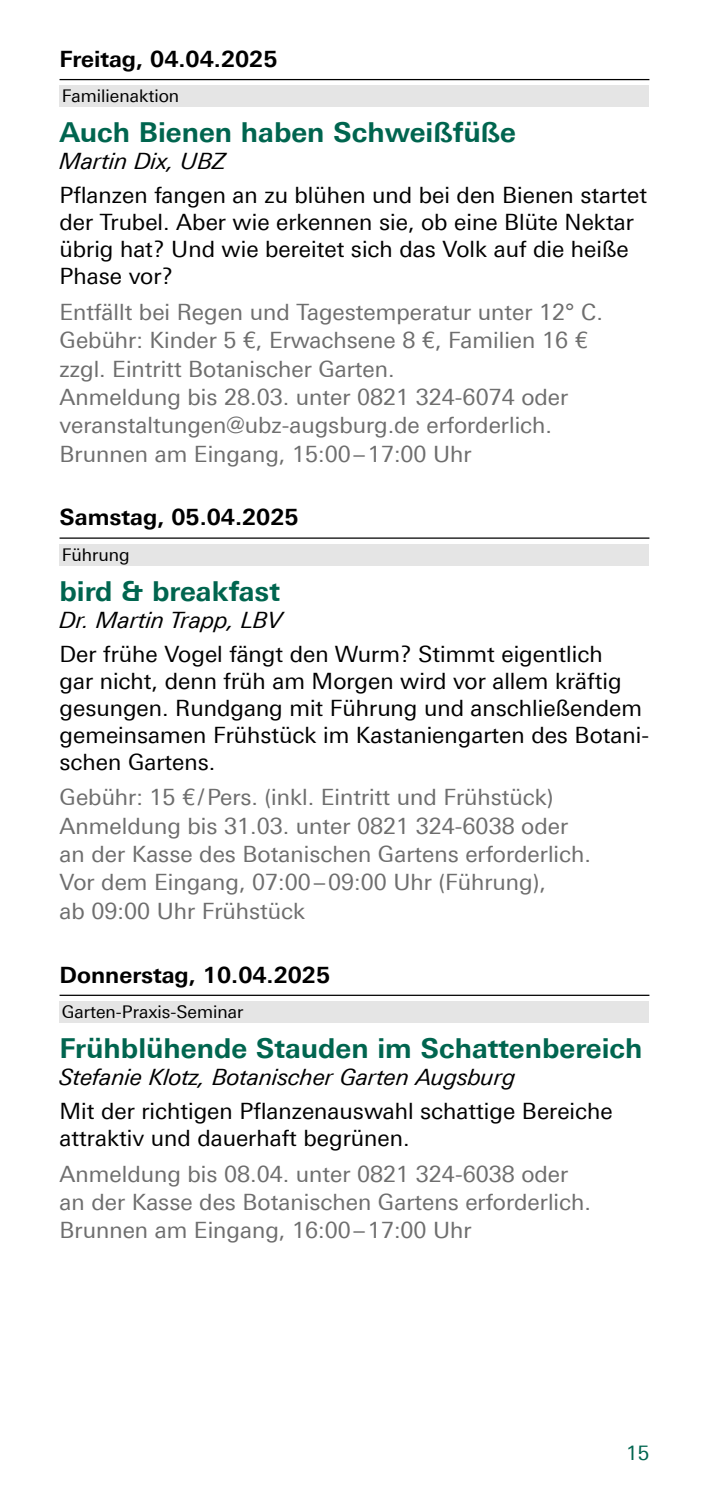
<style>
.page{position:relative;width:709px;height:1489px;background:#fff}
.page>*{position:absolute;margin:0;border:0;box-sizing:border-box;transform-origin:0 0}
.t1{font:700 27.5px "Univers For Augsburg";color:#00654f}
.t2{font:22.5px/28.2px "Univers For Augsburg";color:#6e6e6e}
.t3{font:22.5px/27px "Univers For Augsburg";color:#000}
.t4{font:italic 22.5px "Univers For Augsburg";color:#000}
.t5{font:700 22.5px "Univers For Augsburg";color:#000}
.t6{font:20px "Univers For Augsburg";color:#00654f}
.t7{font:17.5px "Univers For Augsburg";color:#000}
</style>
<div class="page">
<hr style="left:60px;top:79px;width:589px;height:1px;background:#000">
<div style="left:60px;top:85px;width:589px;height:22px;background:#e5e5e5"></div>
<hr style="left:60px;top:537px;width:589px;height:1px;background:#000">
<div style="left:60px;top:543px;width:589px;height:22px;background:#e5e5e5"></div>
<hr style="left:60px;top:994px;width:589px;height:1px;background:#000">
<div style="left:60px;top:1000px;width:589px;height:22px;background:#e5e5e5"></div>
<p class="t5" style="left:60px;top:45px;width:219px">Freitag, 04.04.2025</p>
<p class="t7" style="left:62px;top:86px;width:119px">Familienaktion</p>
<p class="t1" style="left:60px;top:116px;width:458px">Auch Bienen haben Schweißfüße</p>
<p class="t4" style="left:60px;top:148px;width:168px">Martin Dix, UBZ</p>
<p class="t3" style="left:60px;top:182px;width:589px">Pflanzen fangen an zu blühen und bei den Bienen startet der Trubel. Aber wie erkennen sie, ob eine Blüte Nektar übrig hat? Und wie bereitet sich das Volk auf die heiße Phase vor?</p>
<p class="t2" style="left:60px;top:298px;width:545px">Entfällt bei Regen und Tagestemperatur unter 12° C.<br>Gebühr: Kinder 5 €, Erwachsene 8 €, Familien 16 € zzgl. Eintritt Botanischer Garten.<br>Anmeldung bis 28.03. unter 0821 324-6074 oder veranstaltungen@ubz-augsburg.de erforderlich.<br>Brunnen am Eingang, 15:00–17:00 Uhr</p>
<p class="t5" style="left:60px;top:504px;width:241px">Samstag, 05.04.2025</p>
<p class="t7" style="left:62px;top:544px;width:70px">Führung</p>
<p class="t1" style="left:60px;top:574px;width:222px">bird &amp; breakfast</p>
<p class="t4" style="left:60px;top:607px;width:225px">Dr. Martin Trapp, LBV</p>
<p class="t3" style="left:60px;top:640px;width:591px">Der frühe Vogel fängt den Wurm? Stimmt eigentlich<br>gar nicht, denn früh am Morgen wird vor allem kräftig gesungen. Rundgang mit Führung und anschließendem gemeinsamen Frühstück im Kastaniengarten des Botani&shy;schen Gartens.</p>
<p class="t2" style="left:60px;top:783px;width:533px">Gebühr: 15 €/Pers. (inkl. Eintritt und Frühstück)<br>Anmeldung bis 31.03. unter 0821 324-6038 oder an der Kasse des Botanischen Gartens erforderlich.<br>Vor dem Eingang, 07:00–09:00 Uhr (Führung),<br>ab 09:00 Uhr Frühstück</p>
<p class="t5" style="left:60px;top:961px;width:272px">Donnerstag, 10.04.2025</p>
<p class="t7" style="left:62px;top:1001px;width:183px">Garten-Praxis-Seminar</p>
<p class="t1" style="left:60px;top:1031px;width:584px">Frühblühende Stauden im Schattenbereich</p>
<p class="t4" style="left:60px;top:1063px;width:458px">Stefanie Klotz, Botanischer Garten Augsburg</p>
<p class="t3" style="left:60px;top:1097px;width:555px">Mit der richtigen Pflanzenauswahl schattige Bereiche attraktiv und dauerhaft begrünen.</p>
<p class="t2" style="left:60px;top:1159px;width:533px">Anmeldung bis 08.04. unter 0821 324-6038 oder an der Kasse des Botanischen Gartens erforderlich.<br>Brunnen am Eingang, 16:00–17:00 Uhr</p>
<p class="t6" style="left:626px;top:1441px;width:25px">15</p>
</div>
